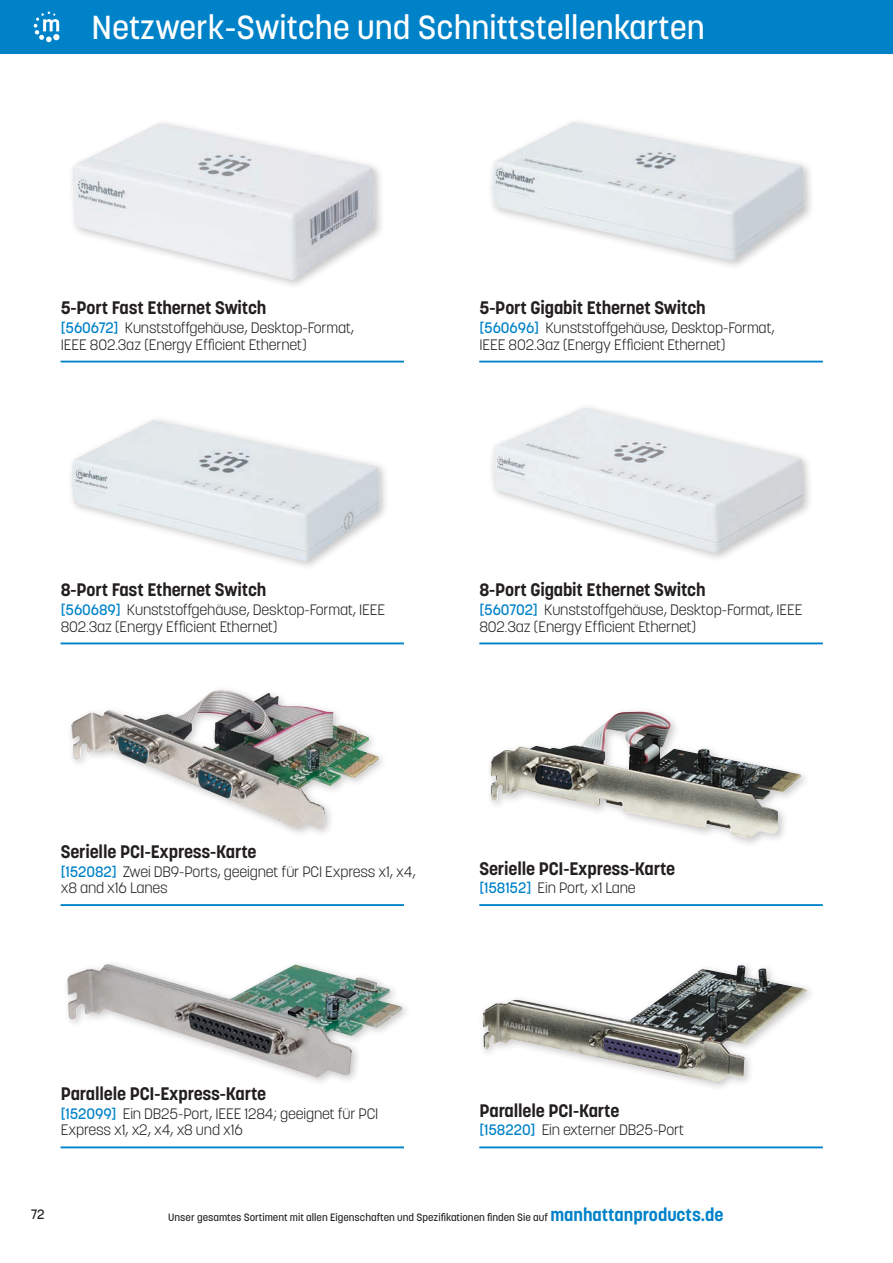
<style>
.page{position:relative;width:893px;height:1263px;background:#fff}
.page>*{position:absolute;margin:0;border:0;box-sizing:border-box;transform-origin:0 0}
.t1{font:500 33px "Korolev";color:#fff}
.t2{font:700 18px "Korolev";letter-spacing:-.01em;color:#231f20}
.t3{font:300 15px/16.5px "Korolev";letter-spacing:-.01em;color:#231f20}
.t4{font:500 13.5px "Korolev";color:#231f20}
.t5{font:500 10.5px "Korolev";color:#231f20}
.s1{font-weight:500;color:#0082c8}
.s2{font-weight:700;font-size:18px;color:#0082c8}
</style>
<div class="page">
<div style="left:487px;top:118px;width:327px;height:152px;background:#231f20;opacity:.25"></div>
<img style="left:492px;top:122px;width:312px;height:139px">
<img style="left:493px;top:407px;width:311px;height:146px">
<div style="left:68px;top:118px;width:317px;height:172px;background:#231f20;opacity:.25"></div>
<img style="left:73px;top:123px;width:303px;height:157px">
<img style="left:71px;top:420px;width:309px;height:142px">
<div style="left:67px;top:685px;width:322px;height:153px;background:#231f20;opacity:.25"></div>
<img style="left:71px;top:690px;width:270px;height:139px">
<img style="left:491px;top:712px;width:311px;height:127px">
<img style="left:67px;top:964px;width:335px;height:114px">
<img style="left:483px;top:965px;width:325px;height:118px">
<div style="left:0;top:0;width:893px;height:54px;background:#0082c8"></div>
<svg style="left:34px;top:11px;width:26px;height:31px"></svg>
<hr style="left:479px;top:361px;width:344px;height:1px;background:#0082c8">
<hr style="left:479px;top:643px;width:344px;height:1px;background:#0082c8">
<hr style="left:61px;top:361px;width:343px;height:1px;background:#0082c8">
<hr style="left:61px;top:643px;width:343px;height:1px;background:#0082c8">
<hr style="left:61px;top:904px;width:343px;height:2px;background:#0082c8">
<hr style="left:479px;top:904px;width:344px;height:2px;background:#0082c8">
<hr style="left:61px;top:1147px;width:343px;height:1px;background:#0082c8">
<hr style="left:479px;top:1147px;width:344px;height:1px;background:#0082c8">
<h1 class="t1" style="left:91px;top:7px;width:615px">Netzwerk-Switche und Schnittstellenkarten</h1>
<p class="t2" style="left:61px;top:297px;width:207px">5-Port Fast Ethernet Switch</p>
<p class="t3" style="left:61px;top:320px;width:295px"><span class="s1">[560672]</span> Kunststoffgehäuse, Desktop-Format,<br>IEEE 802.3az (Energy Efficient Ethernet)</p>
<p class="t2" style="left:61px;top:579px;width:207px">8-Port Fast Ethernet Switch</p>
<p class="t3" style="left:61px;top:601px;width:326px"><span class="s1">[560689]</span> Kunststoffgehäuse, Desktop-Format, IEEE<br>802.3az (Energy Efficient Ethernet)</p>
<p class="t2" style="left:479px;top:297px;width:228px">5-Port Gigabit Ethernet Switch</p>
<p class="t3" style="left:479px;top:320px;width:297px"><span class="s1">[560696]</span> Kunststoffgehäuse, Desktop-Format,<br>IEEE 802.3az (Energy Efficient Ethernet)</p>
<p class="t2" style="left:479px;top:579px;width:228px">8-Port Gigabit Ethernet Switch</p>
<p class="t3" style="left:479px;top:601px;width:325px"><span class="s1">[560702]</span> Kunststoffgehäuse, Desktop-Format, IEEE<br>802.3az (Energy Efficient Ethernet)</p>
<p class="t2" style="left:61px;top:840px;width:197px">Serielle PCI-Express-Karte</p>
<p class="t3" style="left:61px;top:863px;width:357px"><span class="s1">[152082]</span> Zwei DB9-Ports, geeignet für PCI Express x1, x4, x8 and x16 Lanes</p>
<p class="t2" style="left:479px;top:857px;width:197px">Serielle PCI-Express-Karte</p>
<p class="t3" style="left:479px;top:880px;width:158px"><span class="s1">[158152]</span> Ein Port, x1 Lane</p>
<p class="t2" style="left:61px;top:1082px;width:207px">Parallele PCI-Express-Karte</p>
<p class="t3" style="left:61px;top:1105px;width:319px"><span class="s1">[152099]</span> Ein DB25-Port, IEEE 1284; geeignet für PCI<br>Express x1, x2, x4, x8 und x16</p>
<p class="t2" style="left:479px;top:1099px;width:141px">Parallele PCI-Karte</p>
<p class="t3" style="left:479px;top:1122px;width:206px"><span class="s1">[158220]</span> Ein externer DB25-Port</p>
<p class="t4" style="left:31px;top:1206px;width:15px">72</p>
<p class="t5" style="left:168px;top:1211px;width:557px">Unser gesamtes Sortiment mit allen Eigenschaften und Spezifikationen finden Sie auf <span class="s2">manhattanproducts.de</span></p>
</div>
